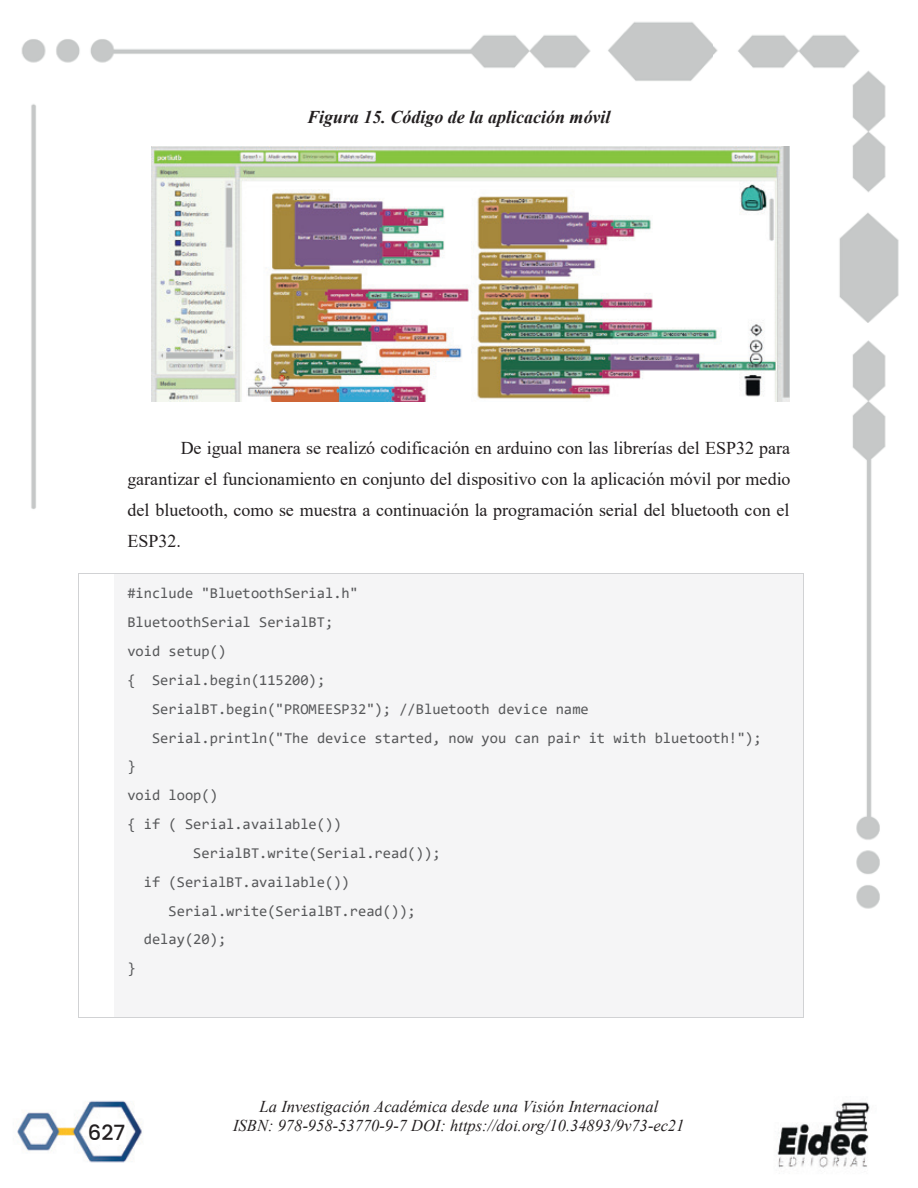
<style>
.page{position:relative;width:918px;height:1188px;background:#fff}
.page>*{position:absolute;margin:0;border:0;box-sizing:border-box;transform-origin:0 0}
.t1{font:500 21px "Poppins";color:#231f20}
.t2{font:18px/31px "Times New Roman";color:#231f20;text-align:justify}
.t3{font:italic 700 18px "Times New Roman";color:#231f20}
.t4{font:italic 16.5px/18.9px "Times New Roman";letter-spacing:-.005em;color:#231f20;text-align:center}
.t5{font:15px/29px "Consolas";letter-spacing:-.01em;color:#57585a}
.t6{font:15px "Consolas";letter-spacing:.01em;color:#57585a}
</style>
<div class="page">
<img style="left:21px;top:22px;width:878px;height:887px">
<img style="left:16px;top:1100px;width:126px;height:63px">
<img style="left:777px;top:1102px;width:93px;height:66px">
<div style="left:115px;top:574px;width:688px;height:40px;background:#f5f5f6"></div>
<hr style="left:79px;top:573px;width:724px;height:1px;background:#d1d2d4">
<hr style="left:78px;top:574px;width:1px;height:40px;background:#d1d2d4">
<hr style="left:803px;top:574px;width:1px;height:40px;background:#d1d2d4">
<div style="left:115px;top:614px;width:688px;height:29px;background:#f5f5f6"></div>
<div style="left:115px;top:643px;width:688px;height:29px;background:#f5f5f6"></div>
<div style="left:115px;top:672px;width:688px;height:28px;background:#f5f5f6"></div>
<div style="left:115px;top:700px;width:688px;height:29px;background:#f5f5f6"></div>
<div style="left:115px;top:729px;width:688px;height:29px;background:#f5f5f6"></div>
<div style="left:115px;top:758px;width:688px;height:29px;background:#f5f5f6"></div>
<div style="left:115px;top:787px;width:688px;height:29px;background:#f5f5f6"></div>
<div style="left:115px;top:816px;width:688px;height:28px;background:#f5f5f6"></div>
<div style="left:115px;top:844px;width:688px;height:29px;background:#f5f5f6"></div>
<div style="left:115px;top:873px;width:688px;height:29px;background:#f5f5f6"></div>
<div style="left:115px;top:902px;width:688px;height:29px;background:#f5f5f6"></div>
<div style="left:115px;top:931px;width:688px;height:29px;background:#f5f5f6"></div>
<div style="left:115px;top:960px;width:688px;height:28px;background:#f5f5f6"></div>
<div style="left:115px;top:988px;width:688px;height:29px;background:#f5f5f6"></div>
<hr style="left:79px;top:1017px;width:724px;height:1px;background:#d1d2d4">
<svg style="left:78px;top:614px;width:1px;height:404px"></svg>
<svg style="left:803px;top:614px;width:1px;height:404px"></svg>
<img style="left:152px;top:146px;width:637px;height:256px">
<p class="t3" style="left:307px;top:104px;width:305px">Figura 15. Código de la aplicación móvil</p>
<p class="t2" style="left:128px;top:432px;width:664px;text-indent:53px">De igual manera se realizó codificación en arduino con las librerías del ESP32 para garantizar el funcionamiento en conjunto del dispositivo con la aplicación móvil por medio del bluetooth, como se muestra a continuación la programación serial del bluetooth con el ESP32.</p>
<p class="t5" style="left:128px;top:579px;width:232px">#include "BluetoothSerial.h"<br>BluetoothSerial SerialBT; void setup()<br>{ Serial.begin(115200);</p>
<p class="t5" style="left:152px;top:694px;width:611px">SerialBT.begin("PROMEESP32"); //Bluetooth device name<br>Serial.println("The device started, now you can pair it with bluetooth!");</p>
<p class="t5" style="left:128px;top:752px;width:10px">}</p>
<p class="t5" style="left:128px;top:781px;width:92px">void loop()</p>
<p class="t5" style="left:128px;top:809px;width:216px">{ if ( Serial.available())</p>
<p class="t6" style="left:193px;top:843px;width:249px">SerialBT.write(Serial.read());</p>
<p class="t6" style="left:144px;top:872px;width:208px">if (SerialBT.available())</p>
<p class="t5" style="left:169px;top:896px;width:249px">Serial.write(SerialBT.read());</p>
<p class="t5" style="left:144px;top:925px;width:84px">delay(20);</p>
<p class="t5" style="left:128px;top:953px;width:10px">}</p>
<h1 class="t1" style="left:88px;top:1120px;width:39px">627</h1>
<p class="t4" style="left:233px;top:1097px;width:453px">La Investigación Académica desde una Visión Internacional<br>ISBN: 978-958-53770-9-7 DOI: https://doi.org/10.34893/9v73-ec21</p>
</div>
